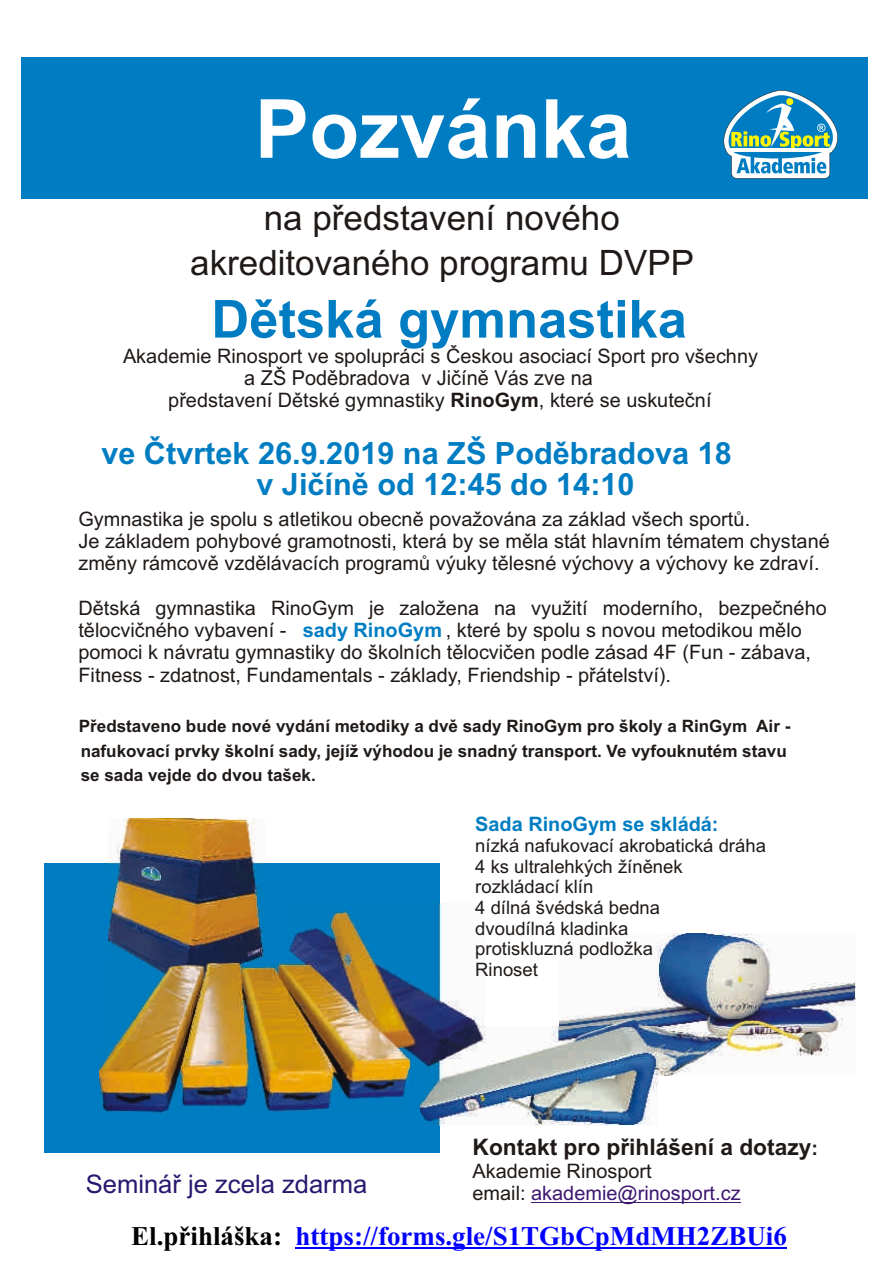
<style>
.page{position:relative;width:894px;height:1263px;background:#fff}
.page>*{position:absolute;margin:0;border:0;box-sizing:border-box;transform-origin:0 0}
.t1{font:700 81.6px "Arial";color:#fff}
.t2{font:700 52.5px "Arial";color:#007dc2}
.t3{font:34.95px/44.7px "Arial";color:#1f1a17;text-align:center}
.t4{font:700 30.6px/30.8px "Arial";color:#007dc2}
.t5{font:700 27px "Times New Roman";color:#00f}
.t6{font:25.65px "Arial";color:#291770}
.t7{font:700 22.8px "Arial";color:#1f1a17}
.t8{font:20.55px "Arial";color:#1f1a17}
.t9{font:19.95px/22.2px "Arial";color:#1f1a17}
.t10{font:19.95px "Arial";color:#3d1770}
.t11{font:700 19.95px "Arial";color:#007dc2}
.t12{font:18.45px/20.7px "Arial";color:#1f1a17}
.t13{font:700 17.1px/24.6px "Arial";color:#1f1a17}
.s1{font-weight:700}
.s2{font-weight:700;color:#007dc2}
.s3{font-size:19.95px}
.s4{color:#1f1a17}
.s5{color:#000}
</style>
<div class="page">
<div style="left:21px;top:58px;width:847px;height:141px;background:#007dc2"></div>
<div style="left:44px;top:863px;width:395px;height:290px;background:#007dc2"></div>
<img style="left:559px;top:933px;width:297px;height:142px">
<img style="left:108px;top:818px;width:157px;height:145px">
<img style="left:288px;top:903px;width:197px;height:159px">
<img style="left:421px;top:1027px;width:236px;height:98px">
<img style="left:100px;top:963px;width:311px;height:150px">
<svg style="left:723px;top:90px;width:115px;height:89px"></svg>
<hr style="left:531px;top:1202px;width:210px;height:1px;background:#3d1770">
<hr style="left:296px;top:1247px;width:491px;height:2px;background:#00f">
<h1 class="t1" style="left:255px;top:98px;width:378px">Pozvánka</h1>
<h3 class="t3" style="left:190px;top:199px;width:505px">na pøedstavení nového akreditovaného programu DVPP</h3>
<h2 class="t2" style="left:211px;top:299px;width:477px">Dìtská gymnastika</h2>
<p class="t9" style="left:123px;top:347px;width:637px">Akademie Rinosport ve spolupráci s Èeskou asociací Sport pro všechny</p>
<p class="t8" style="left:244px;top:370px;width:350px">a ZŠ Podìbradova v Jièínì Vás zve na</p>
<p class="t9" style="left:168px;top:391px;width:545px">pøedstavení Dìtské gymnastiky <span class="s1">RinoGym</span>, které se uskuteèní</p>
<h3 class="t4" style="left:256px;top:441px;width:477px;text-indent:-155px">ve Ètvrtek 26.9.2019 na ZŠ Podìbradova 18 v Jièínì od 12:45 do 14:10</h3>
<p class="t9" style="left:78px;top:510px;width:753px">Gymnastika je spolu s atletikou obecnì považována za základ všech sportù.<br>Je základem pohybové gramotnosti, která by se mìla stát hlavním tématem chystané zmìny rámcovì vzdìlávacích programù výuky tìlesné výchovy a výchovy ke zdraví.</p>
<p class="t9" style="left:78px;top:599px;width:750px">Dìtská gymnastika RinoGym je založena na využití moderního, bezpeèného tìlocvièného vybavení - <span class="s2">sady RinoGym</span> , které by spolu s novou metodikou mìlo pomoci k návratu gymnastiky do školních tìlocvièen podle zásad 4F (Fun - zábava, Fitness - zdatnost, Fundamentals - základy, Friendship - pøátelství).</p>
<p class="t13" style="left:79px;top:715px;width:713px">Pøedstaveno bude nové vydání metodiky a dvì sady RinoGym pro školy a RinGym Air - nafukovací prvky školní sady, jejíž výhodou je snadný transport. Ve vyfouknutém stavu se sada vejde do dvou tašek.</p>
<p class="t11" style="left:475px;top:817px;width:245px">Sada RinoGym se skládá:</p>
<p class="t12" style="left:475px;top:837px;width:292px">nízká nafukovací akrobatická dráha<br>4 ks ultralehkých žínìnek rozkládací klín<br>4 dílná švédská bedna<br>dvoudílná kladinka<br>protiskluzná podložka<br>Rinoset</p>
<p class="t7" style="left:473px;top:1138px;width:347px">Kontakt pro pøihlášení a dotazy<span class="s3">:</span></p>
<p class="t9" style="left:473px;top:1162px;width:181px">Akademie Rinosport</p>
<p class="t6" style="left:86px;top:1174px;width:283px">Semináø je zcela zdarma</p>
<p class="t10" style="left:473px;top:1186px;width:270px"><span class="s4">email:</span> akademie@rinosport.cz</p>
<h3 class="t5" style="left:131px;top:1227px;width:657px"><span class="s5">El.pøihláška:</span> https://forms.gle/S1TGbCpMdMH2ZBUi6</h3>
</div>
